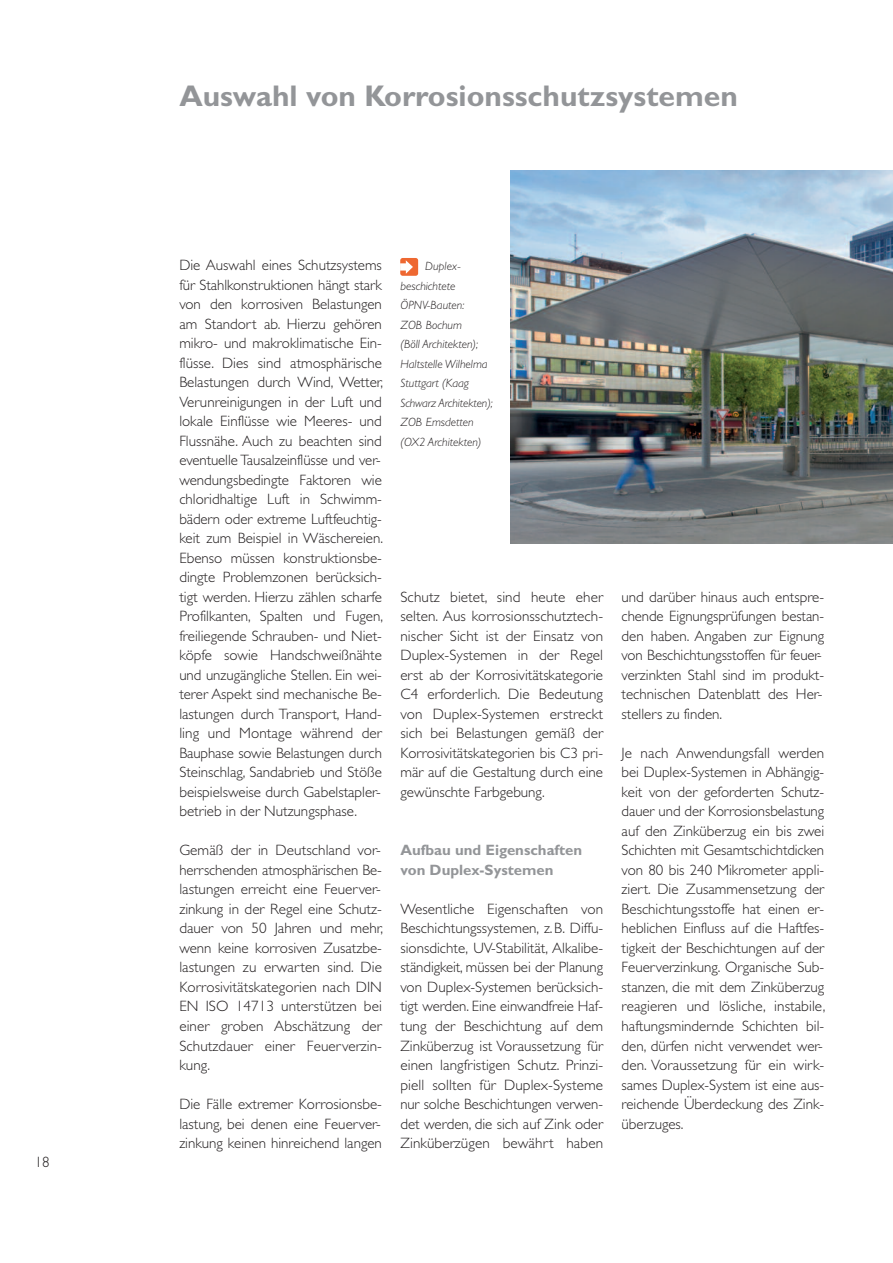
<style>
.page{position:relative;width:893px;height:1263px;background:#fff}
.page>*{position:absolute;margin:0;border:0;box-sizing:border-box;transform-origin:0 0}
.t1{font:700 30px "Gill Sans";color:#939598}
.t2{font:300 15px/19.5px "Gill Sans";color:#231f20}
.t3{font:700 15px/19.5px "Gill Sans";color:#939598}
.t4{font:italic 300 12px/19.5px "Gill Sans";color:#231f20}
</style>
<div class="page">
<img style="left:510px;top:170px;width:383px;height:373px">
<div style="left:400px;top:258px;width:18px;height:18px;background:#ee6831;border-radius:2px"></div>
<svg style="left:400px;top:260px;width:13px;height:14px"></svg>
<p class="t2" style="left:35px;top:1154px;width:16px">18</p>
<h1 class="t1" style="left:179px;top:85px;width:560px">Auswahl von Korrosionsschutzsystemen</h1>
<p class="t2" style="left:179px;top:257px;width:205px">Die Auswahl eines Schutzsystems für Stahlkonstruktionen hängt stark von den korrosiven Belastungen am Standort ab. Hierzu gehören mikro- und makroklimatische Ein&shy;flüsse. Dies sind atmosphärische Belastungen durch Wind, Wetter, Verunreinigungen in der Luft und lokale Einflüsse wie Meeres- und Flussnähe. Auch zu beachten sind eventuelle Tausalzeinflüsse und ver&shy;wendungsbedingte Faktoren wie chloridhaltige Luft in Schwimm&shy;bädern oder extreme Luftfeuchtig&shy;keit zum Beispiel in Wäschereien.<br>Ebenso müssen konstruktionsbe&shy;dingte Problemzonen berücksich&shy;tigt werden. Hierzu zählen scharfe Profilkanten, Spalten und Fugen, freiliegende Schrauben- und Niet&shy;köpfe sowie Handschweißnähte und unzugängliche Stellen. Ein wei&shy;terer Aspekt sind mechanische Be&shy;lastungen durch Transport, Hand&shy;ling und Montage während der Bauphase sowie Belastungen durch Steinschlag, Sandabrieb und Stöße beispielsweise durch Gabelstapler&shy;betrieb in der Nutzungsphase.</p>
<p class="t2" style="left:179px;top:842px;width:205px">Gemäß der in Deutschland vor&shy;herrschenden atmosphärischen Be&shy;lastungen erreicht eine Feuerver&shy;zinkung in der Regel eine Schutz&shy;dauer von 50 Jahren und mehr, wenn keine korrosiven Zusatzbe&shy;lastungen zu erwarten sind. Die<br>Korrosivitätskategorien nach DIN<br>EN ISO 14713 unterstützen bei einer groben Abschätzung der<br>Schutzdauer einer Feuerverzin&shy;kung.</p>
<p class="t2" style="left:179px;top:1095px;width:204px;text-align:justify">Die Fälle extremer Korrosionsbe&shy;lastung, bei denen eine Feuerver&shy;zinkung keinen hinreichend langen</p>
<p class="t4" style="left:400px;top:258px;width:94px;text-indent:25px">Duplex&shy;beschichtete<br>ÖPNV-Bauten:<br>ZOB Bochum<br>(Böll Architekten);<br>Haltstelle Wilhelma<br>Stuttgart (Kaag<br>Schwarz Architekten);<br>ZOB Emsdetten (OX2 Architekten)</p>
<p class="t2" style="left:400px;top:588px;width:204px;text-align:justify">Schutz bietet, sind heute eher selten. Aus korrosionsschutztech&shy;nischer Sicht ist der Einsatz von Duplex-Systemen in der Regel erst ab der Korrosivitätskategorie C4 erforderlich. Die Bedeutung von Duplex-Systemen erstreckt sich bei Belastungen gemäß der Korrosivitätskategorien bis C3 pri&shy;mär auf die Gestaltung durch eine gewünschte Farbgebung.</p>
<p class="t3" style="left:400px;top:842px;width:183px">Aufbau und Eigenschaften von Duplex-Systemen</p>
<p class="t2" style="left:400px;top:900px;width:204px;text-align:justify">Wesentliche Eigenschaften von Beschichtungssystemen, z.B. Diffu&shy;sionsdichte, UV-Stabilität, Alkalibe&shy;ständigkeit, müssen bei der Planung von Duplex-Systemen berücksich&shy;tigt werden. Eine einwandfreie Haf&shy;tung der Beschichtung auf dem Zinküberzug ist Voraussetzung für einen langfristigen Schutz. Prinzi&shy;piell sollten für Duplex-Systeme nur solche Beschichtungen verwen&shy;det werden, die sich auf Zink oder Zinküberzügen bewährt haben</p>
<p class="t2" style="left:622px;top:588px;width:204px">und darüber hinaus auch entspre&shy;chende Eignungsprüfungen bestan&shy;den haben. Angaben zur Eignung von Beschichtungsstoffen für feuer&shy;verzinkten Stahl sind im produkt&shy;technischen Datenblatt des Her&shy;stellers zu finden.</p>
<p class="t2" style="left:622px;top:744px;width:205px">Je nach Anwendungsfall werden bei Duplex-Systemen in Abhängig&shy;keit von der geforderten Schutz&shy;dauer und der Korrosionsbelastung auf den Zinküberzug ein bis zwei<br>Schichten mit Gesamtschichtdicken von 80 bis 240 Mikrometer appli&shy;ziert. Die Zusammensetzung der<br>Beschichtungsstoffe hat einen er&shy;heblichen Einfluss auf die Haftfes&shy;tigkeit der Beschichtungen auf der<br>Feuerverzinkung. Organische Sub&shy;stanzen, die mit dem Zinküberzug reagieren und lösliche, instabile, haftungsmindernde Schichten bil&shy;den, dürfen nicht verwendet wer&shy;den. Voraussetzung für ein wirk&shy;sames Duplex-System ist eine aus&shy;reichende Überdeckung des Zink&shy;überzuges.</p>
</div>
